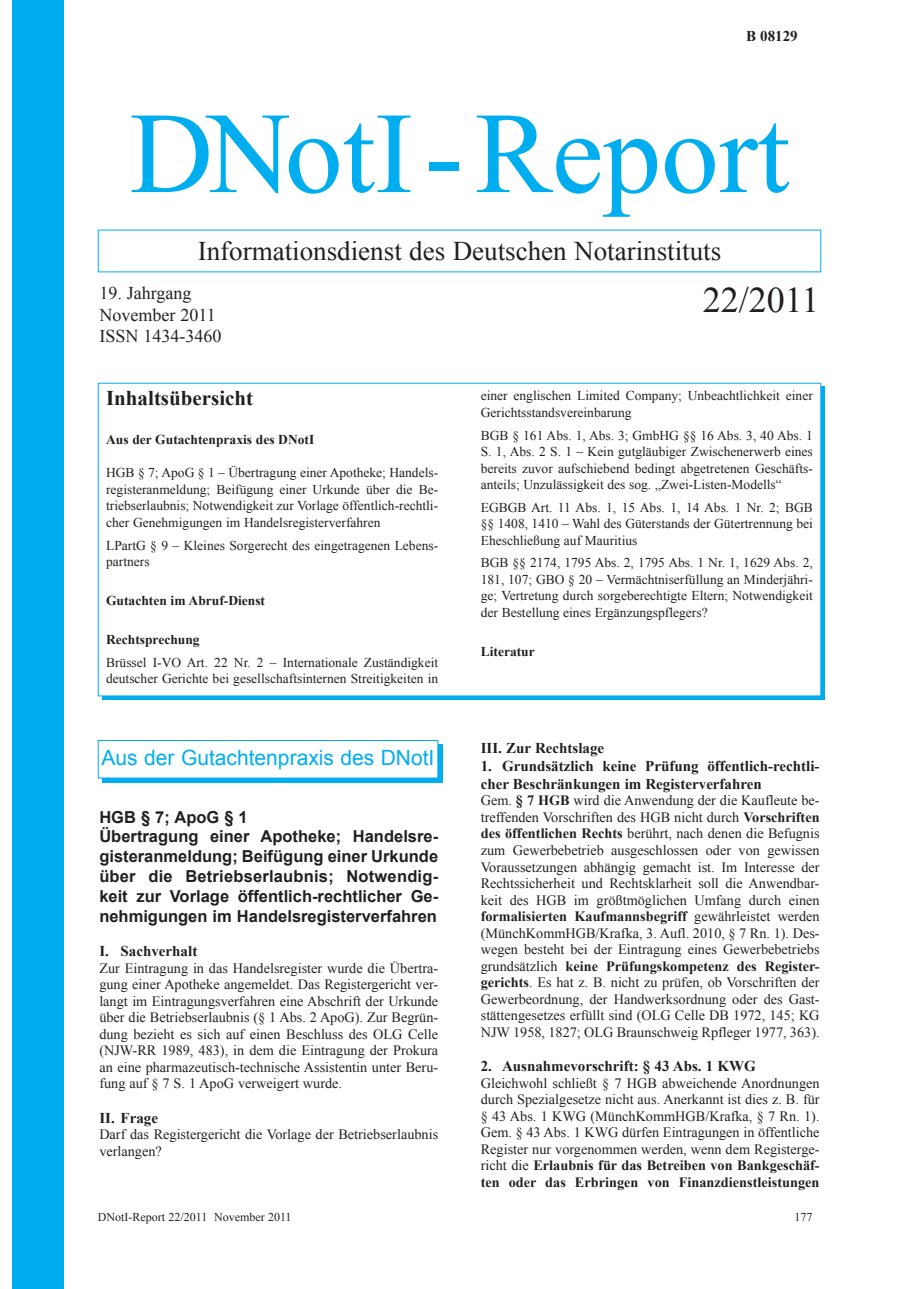
<style>
.page{position:relative;width:919px;height:1289px;background:#fff}
.page>*{position:absolute;margin:0;border:0;box-sizing:border-box;transform-origin:0 0}
.t1{font:115.5px "Times New Roman";color:#00aeef}
.t2{font:36px "Times New Roman";color:#231f20}
.t3{font:27px "Times New Roman";color:#231f20}
.t4{font:21px "Arial";color:#00aeef}
.t5{font:700 21px "Times New Roman";color:#231f20}
.t6{font:18px/21.6px "Times New Roman";color:#231f20}
.t7{font:700 16.5px/19.8px "Arial";color:#231f20}
.t8{font:700 15px/18px "Times New Roman";color:#231f20}
.t9{font:14.25px/16.5px "Times New Roman";color:#231f20;text-align:justify}
.t10{font:13.5px/16.5px "Times New Roman";color:#231f20;text-align:justify}
.t11{font:700 13.5px "Times New Roman";color:#231f20}
.t12{font:12px "Times New Roman";color:#231f20}
.s1{font-weight:700}
</style>
<div class="page">
<div style="left:13px;top:0;width:51px;height:1288px;background:#00aeef"></div>
<div style="left:102px;top:744px;width:340px;height:38px;background:#00aeef"></div>
<div style="left:98px;top:740px;width:340px;height:38px;background:#fff"></div>
<div style="left:98px;top:740px;width:340px;height:38px;border:1px solid #00aeef"></div>
<p class="t8" style="left:746px;top:27px;width:53px">B 08129</p>
<h1 class="t1" style="left:129px;top:76px;width:661px">DNotI-Report</h1>
<h3 class="t3" style="left:198px;top:232px;width:525px">Informationsdienst des Deutschen Notarinstituts</h3>
<p class="t6" style="left:99px;top:282px;width:123px">19. Jahrgang<br>November 2011<br>ISSN 1434-3460</p>
<h2 class="t2" style="left:702px;top:275px;width:118px">22/2011</h2>
<h3 class="t5" style="left:106px;top:384px;width:149px">Inhaltsübersicht</h3>
<p class="t11" style="left:106px;top:430px;width:210px">Aus der Gutachtenpraxis des DNotI</p>
<p class="t10" style="left:106px;top:464px;width:333px">HGB § 7; ApoG § 1 – Übertragung einer Apotheke; Handels&shy;registeranmeldung; Beifügung einer Urkunde über die Be&shy;triebserlaubnis; Notwendigkeit zur Vorlage öffentlich-rechtli&shy;cher Genehmigungen im Handelsregisterverfahren</p>
<p class="t10" style="left:106px;top:536px;width:333px">LPartG § 9 – Kleines Sorgerecht des eingetragenen Lebens&shy;partners</p>
<p class="t11" style="left:106px;top:591px;width:160px">Gutachten im Abruf-Dienst</p>
<p class="t11" style="left:106px;top:630px;width:95px">Rechtsprechung</p>
<p class="t10" style="left:106px;top:653px;width:333px">Brüssel I-VO Art. 22 Nr. 2 – Internationale Zuständigkeit deutscher Gerichte bei gesellschaftsinternen Streitigkeiten in</p>
<h3 class="t4" style="left:102px;top:743px;width:334px">Aus der Gutachtenpraxis des DNotI</h3>
<p class="t7" style="left:99px;top:807px;width:340px">HGB § 7; ApoG § 1<br>Übertragung einer Apotheke; Handelsre&shy;gisteranmeldung; Beifügung einer Urkunde über die Betriebserlaubnis; Notwendig&shy;keit zur Vorlage öffentlich-rechtlicher Ge&shy;nehmigungen im Handelsregisterverfahren</p>
<p class="t8" style="left:99px;top:941px;width:99px">I. Sachverhalt</p>
<p class="t9" style="left:99px;top:959px;width:340px">Zur Eintragung in das Handelsregister wurde die Übertra&shy;gung einer Apotheke angemeldet. Das Registergericht ver&shy;langt im Eintragungsverfahren eine Abschrift der Urkunde über die Betriebserlaubnis (§ 1 Abs. 2 ApoG). Zur Begrün&shy;dung bezieht es sich auf einen Beschluss des OLG Celle (NJW-RR 1989, 483), in dem die Eintragung der Prokura an eine pharmazeutisch-technische Assistentin unter Beru&shy;fung auf § 7 S. 1 ApoG verweigert wurde.</p>
<p class="t8" style="left:99px;top:1108px;width:60px">II. Frage</p>
<p class="t9" style="left:99px;top:1125px;width:340px">Darf das Registergericht die Vorlage der Betriebserlaubnis verlangen?</p>
<p class="t10" style="left:480px;top:387px;width:333px">einer englischen Limited Company; Unbeachtlichkeit einer<br>Gerichtsstandsvereinbarung</p>
<p class="t10" style="left:480px;top:426px;width:333px">BGB § 161 Abs. 1, Abs. 3; GmbHG §§ 16 Abs. 3, 40 Abs. 1<br>S. 1, Abs. 2 S. 1 – Kein gutgläubiger Zwischenerwerb eines bereits zuvor aufschiebend bedingt abgetretenen Geschäfts&shy;anteils; Unzulässigkeit des sog. „Zwei-Listen-Modells“</p>
<p class="t10" style="left:480px;top:498px;width:333px">EGBGB Art. 11 Abs. 1, 15 Abs. 1, 14 Abs. 1 Nr. 2; BGB §§ 1408, 1410 – Wahl des Güterstands der Gütertrennung bei Eheschließung auf Mauritius</p>
<p class="t10" style="left:480px;top:554px;width:333px">BGB §§ 2174, 1795 Abs. 2, 1795 Abs. 1 Nr. 1, 1629 Abs. 2, 181, 107; GBO § 20 – Vermächtniserfüllung an Minderjähri&shy;ge; Vertretung durch sorgeberechtigte Eltern; Notwendigkeit der Bestellung eines Ergänzungspflegers?</p>
<p class="t11" style="left:480px;top:642px;width:55px">Literatur</p>
<p class="t8" style="left:480px;top:738px;width:125px">III. Zur Rechtslage</p>
<p class="t8" style="left:480px;top:756px;width:340px">1. Grundsätzlich keine Prüfung öffentlich-rechtli&shy;cher Beschränkungen im Registerverfahren</p>
<p class="t9" style="left:480px;top:792px;width:340px">Gem. <span class="s1">§ 7 HGB</span> wird die Anwendung der die Kaufleute be&shy;treffenden Vorschriften des HGB nicht durch <span class="s1">Vorschriften des öffentlichen Rechts</span> berührt, nach denen die Befugnis zum Gewerbebetrieb ausgeschlossen oder von gewissen Voraussetzungen abhängig gemacht ist. Im Interesse der Rechtssicherheit und Rechtsklarheit soll die Anwendbar&shy;keit des HGB im größtmöglichen Umfang durch einen <span class="s1">formalisierten Kaufmannsbegriff</span> gewährleistet werden (MünchKommHGB/Krafka, 3. Aufl. 2010, § 7 Rn. 1). Des&shy;wegen besteht bei der Eintragung eines Gewerbebetriebs grundsätzlich <span class="s1">keine Prüfungskompetenz des Register&shy;gerichts</span>. Es hat z. B. nicht zu prüfen, ob Vorschriften der Gewerbeordnung, der Handwerksordnung oder des Gast&shy;stättengesetzes erfüllt sind (OLG Celle DB 1972, 145; KG NJW 1958, 1827; OLG Braunschweig Rpfleger 1977, 363).</p>
<p class="t8" style="left:480px;top:1056px;width:276px">2. Ausnahmevorschrift: § 43 Abs. 1 KWG</p>
<p class="t9" style="left:480px;top:1074px;width:340px">Gleichwohl schließt § 7 HGB abweichende Anordnungen durch Spezialgesetze nicht aus. Anerkannt ist dies z. B. für § 43 Abs. 1 KWG (MünchKommHGB/Krafka, § 7 Rn. 1).<br>Gem. § 43 Abs. 1 KWG dürfen Eintragungen in öffentliche Register nur vorgenommen werden, wenn dem Registerge&shy;richt die <span class="s1">Erlaubnis für das Betreiben von Bankgeschäf&shy;ten oder das Erbringen von Finanzdienstleistungen</span></p>
<p class="t12" style="left:98px;top:1208px;width:195px">DNotI-Report 22/2011 November 2011</p>
<p class="t12" style="left:794px;top:1208px;width:19px">177</p>
</div>
